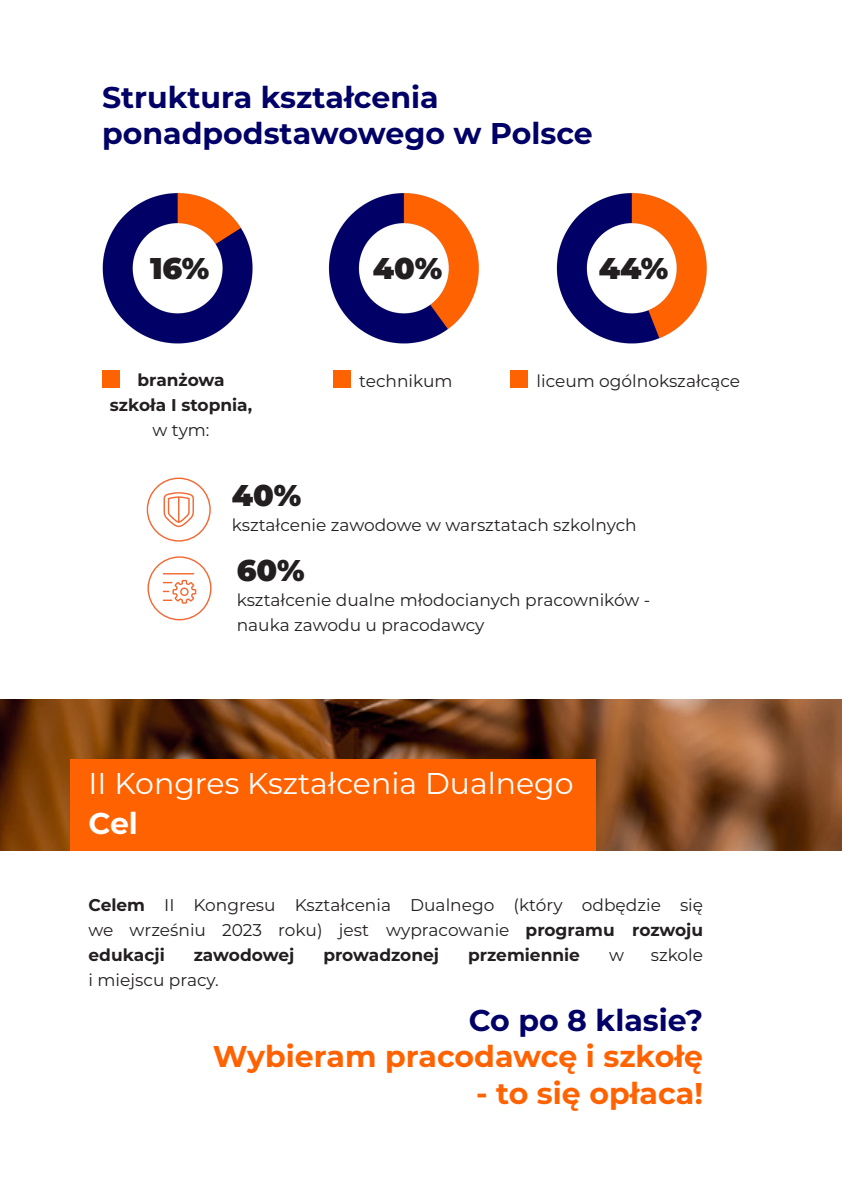
<style>
.page{position:relative;width:842px;height:1191px;background:#fff}
.page>*{position:absolute;margin:0;border:0;box-sizing:border-box;transform-origin:0 0}
.t1{font:700 30px/36px "Montserrat";color:#006}
.t2{font:700 30px "Montserrat";color:#ff6200}
.t3{font:30px "Montserrat";color:#fff}
.t4{font:900 30px "Montserrat";color:#231f20}
.t5{font:700 30px "Montserrat";color:#fff}
.t6{font:17px/25px "Montserrat";color:#231f20;text-align:justify}
.t7{font:700 17px "Montserrat";color:#231f20}
.s1{font-weight:700}
</style>
<div class="page">
<img style="left:102px;top:193px;width:605px;height:151px">
<img style="left:0;top:699px;width:842px;height:151px">
<div style="left:70px;top:759px;width:526px;height:91px;background:#ff6200"></div>
<svg style="left:147px;top:556px;width:65px;height:64px"></svg>
<svg style="left:147px;top:477px;width:64px;height:64px"></svg>
<div style="left:102px;top:371px;width:17px;height:17px;background:#ff6200"></div>
<div style="left:333px;top:371px;width:17px;height:17px;background:#ff6200"></div>
<div style="left:510px;top:371px;width:17px;height:17px;background:#ff6200"></div>
<p class="t1" style="left:102px;top:78px;width:492px">Struktura kształcenia ponadpodstawowego w Polsce</p>
<p class="t4" style="left:150px;top:246px;width:61px">16%</p>
<p class="t4" style="left:373px;top:246px;width:71px">40%</p>
<p class="t4" style="left:599px;top:246px;width:71px">44%</p>
<p class="t7" style="left:137px;top:367px;width:89px">branżowa</p>
<p class="t7" style="left:110px;top:392px;width:144px">szkoła I stopnia,</p>
<p class="t6" style="left:153px;top:417px;width:58px">w tym:</p>
<p class="t6" style="left:359px;top:368px;width:95px">technikum</p>
<p class="t6" style="left:536px;top:368px;width:205px">liceum ogólnokszałcące</p>
<p class="t4" style="left:232px;top:473px;width:71px">40%</p>
<p class="t6" style="left:232px;top:512px;width:406px">kształcenie zawodowe w warsztatach szkolnych</p>
<p class="t4" style="left:237px;top:548px;width:70px">60%</p>
<p class="t6" style="left:237px;top:587px;width:415px">kształcenie dualne młodocianych pracowników -</p>
<p class="t6" style="left:237px;top:612px;width:249px">nauka zawodu u pracodawcy</p>
<p class="t3" style="left:89px;top:762px;width:487px">II Kongres Kształcenia Dualnego</p>
<p class="t5" style="left:89px;top:801px;width:51px">Cel</p>
<p class="t6" style="left:89px;top:892px;width:616px"><span class="s1">Celem</span> II Kongresu Kształcenia Dualnego (który odbędzie się we wrześniu 2023 roku) jest wypracowanie <span class="s1">programu rozwoju edukacji</span></p>
<p class="t7" style="left:194px;top:942px;width:102px">zawodowej</p>
<p class="t7" style="left:323px;top:942px;width:117px">prowadzonej</p>
<p class="t7" style="left:468px;top:942px;width:113px">przemiennie</p>
<p class="t6" style="left:609px;top:942px;width:16px">w</p>
<p class="t6" style="left:651px;top:942px;width:54px">szkole</p>
<p class="t6" style="left:89px;top:967px;width:132px">i miejscu pracy.</p>
<p class="t1" style="left:469px;top:1001px;width:236px">Co po 8 klasie?</p>
<p class="t2" style="left:213px;top:1035px;width:492px">Wybieram pracodawcę i szkołę</p>
<p class="t2" style="left:476px;top:1071px;width:228px">- to się opłaca!</p>
</div>
